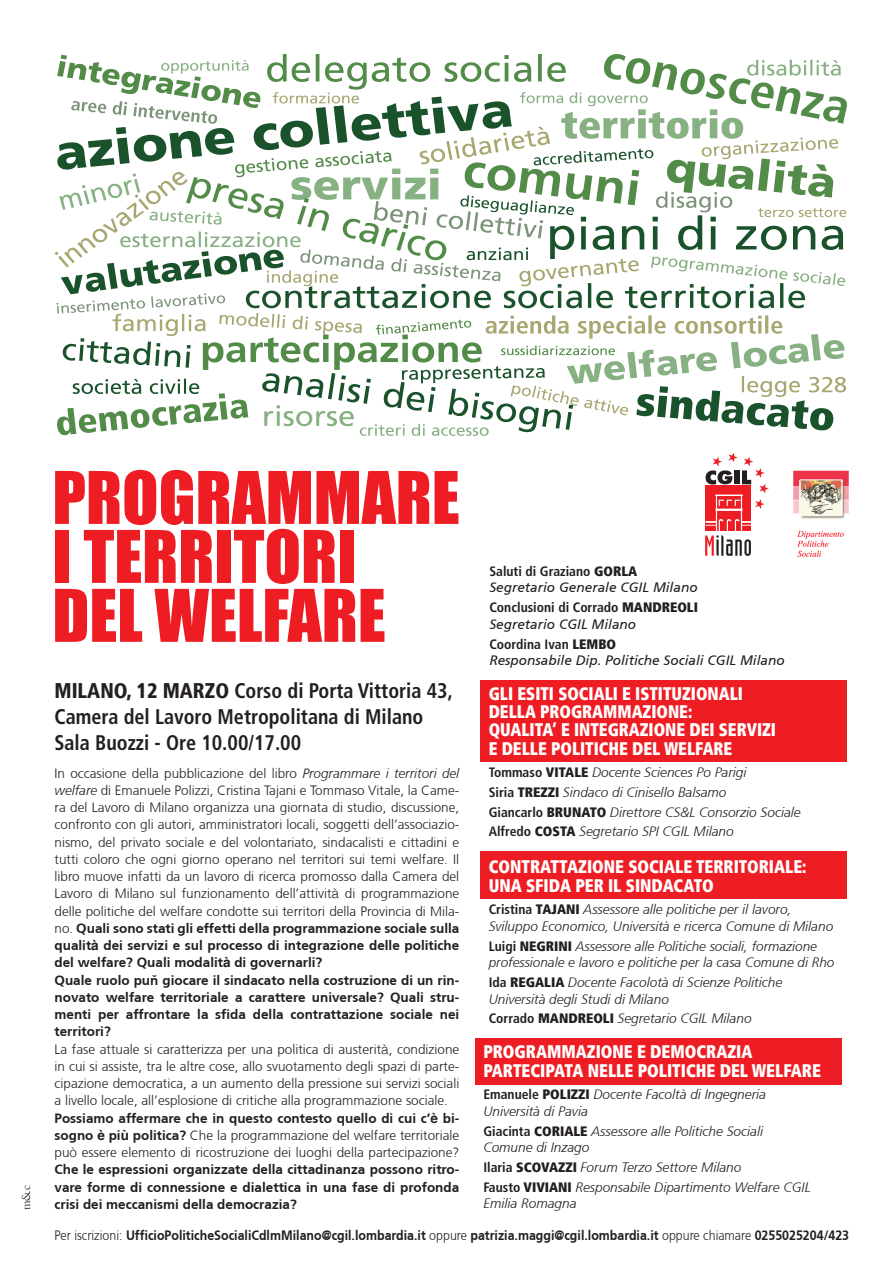
<style>
.page{position:relative;width:893px;height:1263px;background:#fff}
.page>*{position:absolute;margin:0;border:0;box-sizing:border-box;transform-origin:0 0}
.t1{font:67.05px "Impact";color:#ee1d23}
.t2{font:700 condensed 21.15px "Frutiger";color:#231f20;scale:.95 1}
.t3{font:900 condensed 18.15px/18.1px "Frutiger LT";color:#fff;scale:.91 1}
.t4{font:900 condensed 18.15px "Frutiger LT";color:#fff;scale:.9 1}
.t5{font:italic 300 13.65px/16.6px "Frutiger 46";color:#231f20}
.t6{font:700 13.65px "Frutiger CE";color:#231f20;scale:.91 1}
.t7{font:italic 13.65px "Frutiger 56";color:#231f20}
.t8{font:700 condensed 13.65px "Frutiger";color:#231f20}
.t9{font:300 13.5px/17.2px "Frutiger CE";color:#231f20;text-align:justify}
.t10{font:700 13.5px/17.2px "Frutiger CE";color:#231f20;text-align:justify}
.t11{font:12.3px "Goudy Old Style T";color:#231f20}
.s1{font-family:"Frutiger 77";font-weight:900}
.s2{font-style:italic}
.s3{font-family:"Helvetica"}
.s4{font-weight:700}
.s5{font-family:"Helvetica";font-weight:700}
.s6{font-weight:300}
.s7{font-family:"Helvetica";font-weight:300}
.s8{font-family:"Frutiger LT";font-weight:900}
.s9{font-family:"Frutiger";font-weight:700;font-style:normal;font-stretch:condensed}
.s10{font-family:"Frutiger LT";font-weight:900;font-style:normal;font-stretch:condensed}
</style>
<div class="page">
<svg style="left:55px;top:54px;width:792px;height:382px"></svg>
<svg style="left:705px;top:452px;width:64px;height:104px"></svg>
<img style="left:793px;top:470px;width:56px;height:87px">
<div style="left:481px;top:680px;width:366px;height:81px;background:#ee1d23"></div>
<div style="left:475px;top:1038px;width:367px;height:47px;background:#ee1d23"></div>
<div style="left:481px;top:851px;width:366px;height:48px;background:#ee1d23"></div>
<p class="t11" style="left:20px;top:1210px;width:26px;rotate:-90deg">m&amp;c</p>
<p class="t1" style="left:52px;top:446px;width:409px">PROGRAMMARE</p>
<p class="t1" style="left:52px;top:504px;width:306px">I TERRITORI</p>
<p class="t1" style="left:52px;top:563px;width:335px">DEL WELFARE</p>
<p class="t2" style="left:55px;top:678px;width:421px"><span class="s1">MILANO, 12 MARZO</span> Corso di Porta Vittoria 43,</p>
<p class="t2" style="left:55px;top:704px;width:390px">Camera del Lavoro Metropolitana di Milano</p>
<p class="t2" style="left:55px;top:730px;width:261px">Sala Buozzi - Ore 10.00/17.00</p>
<p class="t9" style="left:55px;top:764px;width:406px">In occasione della pubblicazione del libro <span class="s2">Programmare i territori del welfare</span> di Emanuele Polizzi, Cristina Tajani e Tommaso Vitale, la Came&shy;ra del Lavoro di Milano organizza una giornata di studio, discussione, confronto con gli autori, amministratori locali, soggetti dell’associazio&shy;nismo, del privato sociale e del volontariato, sindacalisti e cittadini e tutti coloro che ogni giorno operano nel territori sui temi welfare. Il libro muove infatti da un lavoro di ricerca promosso dalla Camera del Lavoro di Milano sul funzionamento dell’attivit<span class="s3">à</span> di programmazione delle politiche del welfare condotte sui territori della Provincia di Mila&shy;no. <span class="s4">Quali sono stati gli effetti della programmazione sociale sulla qualit</span><span class="s5">à</span> <span class="s4">dei servizi e sul processo di integrazione delle politiche del welfare? Quali modalit</span><span class="s5">à</span> <span class="s4">di governarli?</span></p>
<p class="t10" style="left:55px;top:971px;width:406px">Quale ruolo può giocare il sindacato nella costruzione di un rin&shy;novato welfare territoriale a carattere universale? Quali stru&shy;menti per affrontare la sfida della contrattazione sociale nei territori?</p>
<p class="t9" style="left:55px;top:1040px;width:406px">La fase attuale si caratterizza per una politica di austerit<span class="s3">à</span>, condizione in cui si assiste, tra le altre cose, allo svuotamento degli spazi di parte&shy;cipazione democratica, a un aumento della pressione sui servizi sociali a livello locale, all’esplosione di critiche alla programmazione sociale.</p>
<p class="t10" style="left:55px;top:1109px;width:406px">Possiamo affermare che in questo contesto quello di cui c’<span class="s3">è</span> bi&shy;sogno <span class="s3">è</span> pi<span class="s3">ù</span> politica? <span class="s6">Che la programmazione del welfare territoriale pu</span><span class="s7">ò</span> <span class="s6">essere elemento di ricostruzione dei luoghi della partecipazione?<br></span>Che le espressioni organizzate della cittadinanza possono ritro&shy;vare forme di connessione e dialettica in una fase di profonda crisi dei meccanismi della democrazia?</p>
<p class="t8" style="left:489px;top:563px;width:149px">Saluti di Graziano <span class="s8">GORLA</span></p>
<p class="t7" style="left:489px;top:580px;width:210px">Segretario Generale CGIL Milano</p>
<p class="t8" style="left:489px;top:599px;width:210px">Conclusioni di Corrado <span class="s8">MANDREOLI</span></p>
<p class="t7" style="left:489px;top:616px;width:148px">Segretario CGIL Milano</p>
<p class="t8" style="left:489px;top:636px;width:128px">Coordina Ivan <span class="s8">LEMBO</span></p>
<p class="t7" style="left:489px;top:652px;width:297px">Responsabile Dip. Politiche Sociali CGIL Milano</p>
<p class="t4" style="left:489px;top:683px;width:284px">GLI ESITI SOCIALI E ISTITUZIONALI</p>
<p class="t4" style="left:489px;top:701px;width:228px">DELLA PROGRAMMAZIONE:</p>
<p class="t4" style="left:489px;top:719px;width:321px">QUALITA’ E INTEGRAZIONE DEI SERVIZI</p>
<p class="t4" style="left:489px;top:737px;width:272px">E DELLE POLITICHE DEL WELFARE</p>
<p class="t5" style="left:489px;top:764px;width:259px"><span class="s9">Tommaso</span> <span class="s10">VITALE</span> Docente Sciences Po Parigi</p>
<p class="t5" style="left:489px;top:784px;width:239px"><span class="s9">Siria</span> <span class="s10">TREZZI</span> Sindaco di Cinisello Balsamo</p>
<p class="t5" style="left:489px;top:804px;width:313px"><span class="s9">Giancarlo</span> <span class="s10">BRUNATO</span> Direttore CS&amp;L Consorzio Sociale</p>
<p class="t5" style="left:489px;top:823px;width:246px"><span class="s9">Alfredo</span> <span class="s10">COSTA</span> Segretario SPI CGIL Milano</p>
<p class="t3" style="left:489px;top:858px;width:351px">CONTRATTAZIONE SOCIALE TERRITORIALE:<br>UNA SFIDA PER IL SINDACATO</p>
<p class="t5" style="left:489px;top:901px;width:304px"><span class="s9">Cristina</span> <span class="s10">TAJANI</span> Assessore alle politiche per il lavoro,</p>
<p class="t5" style="left:489px;top:918px;width:346px">Sviluppo Economico, Università e ricerca Comune di Milano</p>
<p class="t5" style="left:489px;top:938px;width:347px"><span class="s9">Luigi</span> <span class="s10">NEGRINI</span> Assessore alle Politiche sociali, formazione professionale e lavoro e politiche per la casa Comune di Rho</p>
<p class="t5" style="left:489px;top:974px;width:295px"><span class="s9">Ida</span> <span class="s10">REGALIA</span> Docente Facolotà di Scienze Politiche</p>
<p class="t5" style="left:489px;top:991px;width:182px">Università degli Studi di Milano</p>
<p class="t5" style="left:489px;top:1010px;width:264px"><span class="s9">Corrado</span> <span class="s10">MANDREOLI</span> Segretario CGIL Milano</p>
<p class="t3" style="left:483px;top:1043px;width:297px">PROGRAMMAZIONE E DEMOCRAZIA</p>
<p class="t3" style="left:483px;top:1061px;width:372px">PARTECIPATA NELLE POLITICHE DEL WELFARE</p>
<p class="t5" style="left:483px;top:1086px;width:284px"><span class="s9">Emanuele</span> <span class="s10">POLIZZI</span> Docente Facoltà di Ingegneria</p>
<p class="t5" style="left:483px;top:1103px;width:106px">Università di Pavia</p>
<p class="t5" style="left:483px;top:1123px;width:281px"><span class="s9">Giacinta</span> <span class="s10">CORIALE</span> Assessore alle Politiche Sociali</p>
<p class="t5" style="left:483px;top:1139px;width:108px">Comune di Inzago</p>
<p class="t5" style="left:483px;top:1159px;width:260px"><span class="s9">Ilaria</span> <span class="s10">SCOVAZZI</span> Forum Terzo Settore Milano</p>
<p class="t5" style="left:483px;top:1179px;width:329px"><span class="s9">Fausto</span> <span class="s10">VIVIANI</span> Responsabile Dipartimento Welfare CGIL<br>Emilia Romagna</p>
<p class="t6" style="left:54px;top:1227px;width:875px"><span class="s6">Per iscrizioni:</span> UfficioPoliticheSocialiCdlmMilano@cgil.lombardia.it <span class="s6">oppure</span> patrizia.maggi@cgil.lombardia.it <span class="s6">oppure chiamare</span> 0255025204/423</p>
</div>
